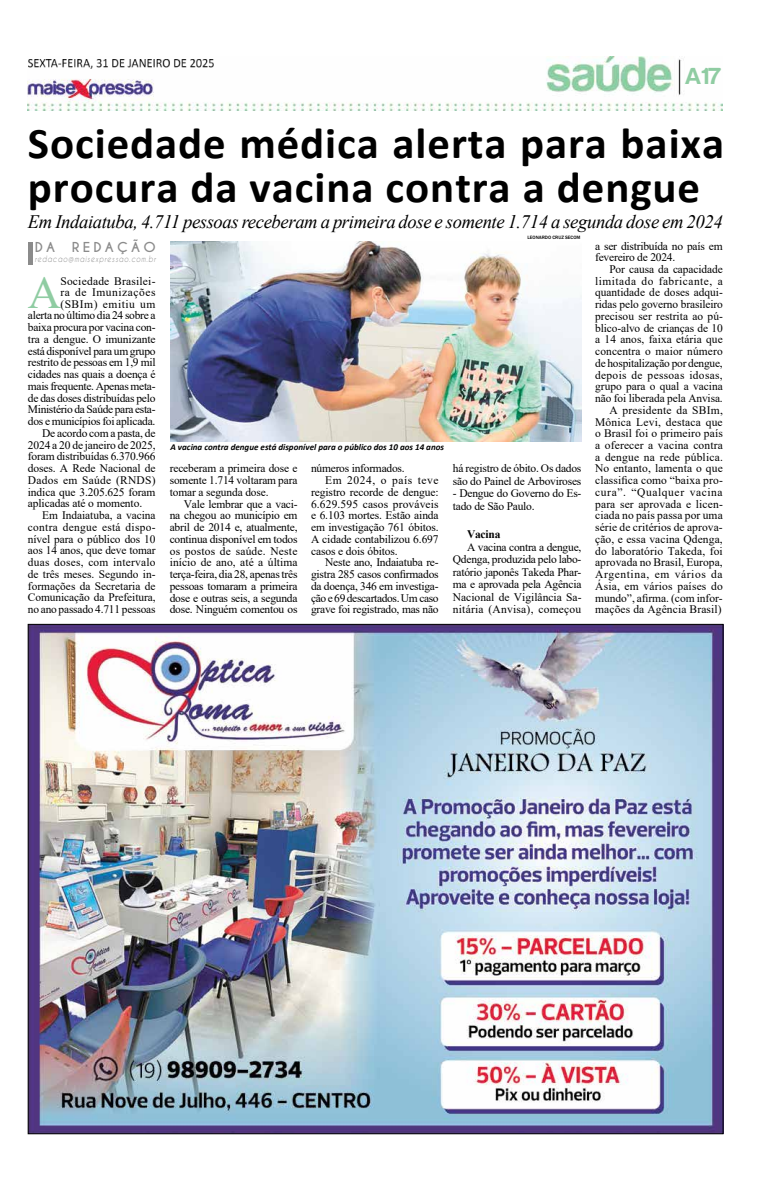
<style>
.page{position:relative;width:780px;height:1191px;background:#fff}
.page>*{position:absolute;margin:0;border:0;box-sizing:border-box;transform-origin:0 0}
.t1{font:46.2px "Times New Roman";color:#8fcca2}
.t2{font:700 44px/44px "Calibri";letter-spacing:.02em;color:#000}
.t3{font:24px "Harabara";color:#8fcca2}
.t4{font:italic 19px "Times New Roman";letter-spacing:-.02em;color:#000}
.t5{font:700 12.9px "Caviar Dreams";letter-spacing:.24em;color:#8b8b8b;scale:1.04 1}
.t6{font:11.5px/11.7px "Times New Roman";letter-spacing:-.01em;color:#000;text-align:justify}
.t7{font:11.5px/11.7px "Times New Roman";letter-spacing:.01em;color:#000;text-align:right}
.t8{font:11.5px "Times New Roman";letter-spacing:.02em;color:#000}
.t9{font:11.5px "Times New Roman";letter-spacing:-.03em;color:#000}
.t10{font:11.5px "Times New Roman";letter-spacing:.045em;color:#000}
.t11{font:11.5px "Times New Roman";letter-spacing:.025em;color:#000}
.t12{font:11.5px "Times New Roman";letter-spacing:.05em;color:#000}
.t13{font:700 11.5px "Times New Roman";letter-spacing:-.02em;color:#000}
.t14{font:italic 700 9px "Calibri";color:#000}
.t15{font:italic 8.3px "Caviar Dreams";letter-spacing:.11em;color:#8b8b8b;scale:.83 1}
.t16{font:500 4.9px "Franklin Gothic";color:#000}
</style>
<div class="page">
<img style="left:27px;top:57px;width:695px;height:54px">
<img style="left:28px;top:59px;width:186px;height:10px">
<img style="left:170px;top:242px;width:411px;height:199px">
<hr style="left:28px;top:242px;width:4px;height:23px;background:#8b8b8b">
<img style="left:30px;top:626px;width:691px;height:506px">
<h3 class="t3" style="left:685px;top:63px;width:38px">A17</h3>
<h2 class="t2" style="left:28px;top:121px;width:698px">Sociedade médica alerta para baixa procura da vacina contra a dengue</h2>
<h3 class="t4" style="left:28px;top:209px;width:696px">Em Indaiatuba, 4.711 pessoas receberam a primeira dose e somente 1.714 a segunda dose em 2024</h3>
<p class="t5" style="left:35px;top:239px;width:21px">DA</p>
<p class="t5" style="left:72px;top:239px;width:82px">REDAÇÃO</p>
<p class="t15" style="left:35px;top:254px;width:147px">redacao@maisexpressao.com.br</p>
<h1 class="t1" style="left:28px;top:259px;width:35px">A</h1>
<p class="t8" style="left:60px;top:272px;width:97px">Sociedade Brasilei-</p>
<p class="t10" style="left:60px;top:284px;width:97px">ra de Imunizações</p>
<p class="t10" style="left:60px;top:295px;width:97px">(SBIm) emitiu um</p>
<p class="t6" style="left:28px;top:309px;width:129px">alerta no último dia 24 sobre a</p>
<p class="t6" style="left:28px;top:321px;width:129px">baixa procura por vacina con-</p>
<p class="t6" style="left:28px;top:333px;width:129px">tra a dengue. O imunizante</p>
<p class="t6" style="left:28px;top:344px;width:129px">está disponível para um grupo</p>
<p class="t6" style="left:28px;top:356px;width:129px">restrito de pessoas em 1,9 mil</p>
<p class="t6" style="left:28px;top:368px;width:129px">cidades nas quais a doença é</p>
<p class="t6" style="left:28px;top:380px;width:129px">mais frequente. Apenas meta-</p>
<p class="t6" style="left:28px;top:391px;width:129px">de das doses distribuídas pelo</p>
<p class="t9" style="left:28px;top:401px;width:129px">Ministério da Saúde para esta-</p>
<p class="t6" style="left:28px;top:415px;width:129px">dos e municípios foi aplicada.</p>
<p class="t6" style="left:42px;top:427px;width:115px">De acordo com a pasta, de</p>
<p class="t6" style="left:28px;top:438px;width:129px">2024 a 20 de janeiro de 2025,</p>
<p class="t6" style="left:28px;top:450px;width:129px">foram distribuídas 6.370.966</p>
<p class="t6" style="left:28px;top:462px;width:129px">doses. A Rede Nacional de</p>
<p class="t8" style="left:28px;top:472px;width:129px">Dados em Saúde (RNDS)</p>
<p class="t6" style="left:28px;top:485px;width:129px">indica que 3.205.625 foram</p>
<p class="t6" style="left:28px;top:497px;width:116px">aplicadas até o momento.</p>
<p class="t6" style="left:42px;top:509px;width:115px">Em Indaiatuba, a vacina</p>
<p class="t11" style="left:28px;top:519px;width:129px">contra dengue está dispo-</p>
<p class="t6" style="left:28px;top:532px;width:129px">nível para o público dos 10</p>
<p class="t6" style="left:28px;top:544px;width:129px">aos 14 anos, que deve tomar</p>
<p class="t8" style="left:28px;top:554px;width:129px">duas doses, com intervalo</p>
<p class="t6" style="left:28px;top:568px;width:129px">de três meses. Segundo in-</p>
<p class="t6" style="left:28px;top:579px;width:129px">formações da Secretaria de</p>
<p class="t6" style="left:28px;top:591px;width:129px">Comunicação da Prefeitura,</p>
<p class="t6" style="left:28px;top:603px;width:129px">no ano passado 4.711 pessoas</p>
<p class="t16" style="left:527px;top:235px;width:54px">LEONARDO CRUZ SECOM</p>
<p class="t14" style="left:170px;top:441px;width:275px">A vacina contra dengue está disponível para o público dos 10 aos 14 anos</p>
<p class="t6" style="left:170px;top:462px;width:129px">receberam a primeira dose e somente 1.714 voltaram para tomar a segunda dose.</p>
<p class="t6" style="left:170px;top:497px;width:129px;text-indent:14px">Vale lembrar que a vaci&shy;na chegou ao município em abril de 2014 e, atualmente, continua disponível em todos os postos de saúde. Neste início de ano, até a última terça-feira, dia 28, apenas três pessoas tomaram a primeira dose e outras seis, a segunda dose. Ninguém comentou os</p>
<p class="t6" style="left:311px;top:462px;width:95px">números informados.</p>
<p class="t12" style="left:325px;top:472px;width:115px">Em 2024, o país teve</p>
<p class="t6" style="left:311px;top:486px;width:129px">registro recorde de dengue:</p>
<p class="t7" style="left:311px;top:497px;width:129px">6.629.595 casos prováveis</p>
<p class="t6" style="left:311px;top:509px;width:129px">e 6.103 mortes. Estão ainda</p>
<p class="t6" style="left:311px;top:521px;width:129px">em investigação 761 óbitos.</p>
<p class="t6" style="left:311px;top:533px;width:129px">A cidade contabilizou 6.697</p>
<p class="t6" style="left:311px;top:544px;width:88px">casos e dois óbitos.</p>
<p class="t6" style="left:325px;top:556px;width:115px">Neste ano, Indaiatuba re-</p>
<p class="t6" style="left:311px;top:568px;width:129px">gistra 285 casos confirmados</p>
<p class="t6" style="left:311px;top:579px;width:129px">da doença, 346 em investiga-</p>
<p class="t9" style="left:311px;top:589px;width:129px">ção e 69 descartados. Um caso</p>
<p class="t6" style="left:311px;top:603px;width:129px">grave foi registrado, mas não</p>
<p class="t6" style="left:453px;top:462px;width:130px;line-height:12.5px">há registro de óbito. Os dados são do Painel de Arboviroses</p>
<p class="t6" style="left:453px;top:487px;width:130px;line-height:12.5px">- Dengue do Governo do Es&shy;tado de São Paulo.</p>
<p class="t13" style="left:467px;top:526px;width:35px">Vacina</p>
<p class="t6" style="left:453px;top:540px;width:130px;line-height:12.5px;text-indent:14px">A vacina contra a dengue, Qdenga, produzida pelo labo&shy;ratório japonês Takeda Phar&shy;ma e aprovada pela Agência Nacional de Vigilância Sa&shy;nitária (Anvisa), começou</p>
<p class="t6" style="left:595px;top:239px;width:129px">a ser distribuída no país em fevereiro de 2024.</p>
<p class="t7" style="left:595px;top:263px;width:129px">Por causa da capacidade limitada do fabricante, a quantidade de doses adqui&shy;ridas pelo governo brasileiro precisou ser restrita ao pú&shy;blico-alvo de crianças de 10 a 14 anos, faixa etária que concentra o maior número de hospitalização por dengue, depois de pessoas idosas, grupo para o qual a vacina não foi liberada pela Anvisa.<br>A presidente da SBIm,<br>Mônica Levi, destaca que o Brasil foi o primeiro país a oferecer a vacina contra a dengue na rede pública.<br>No entanto, lamenta o que classifica como “baixa pro&shy;cura”. “Qualquer vacina para ser aprovada e licen&shy;ciada no país passa por uma série de critérios de aprova&shy;ção, e essa vacina Qdenga, do laboratório Takeda, foi aprovada no Brasil, Europa,<br>Argentina, em vários da<br>Ásia, em vários países do mundo”, afirma. (com infor&shy;mações da Agência Brasil)</p>
</div>
